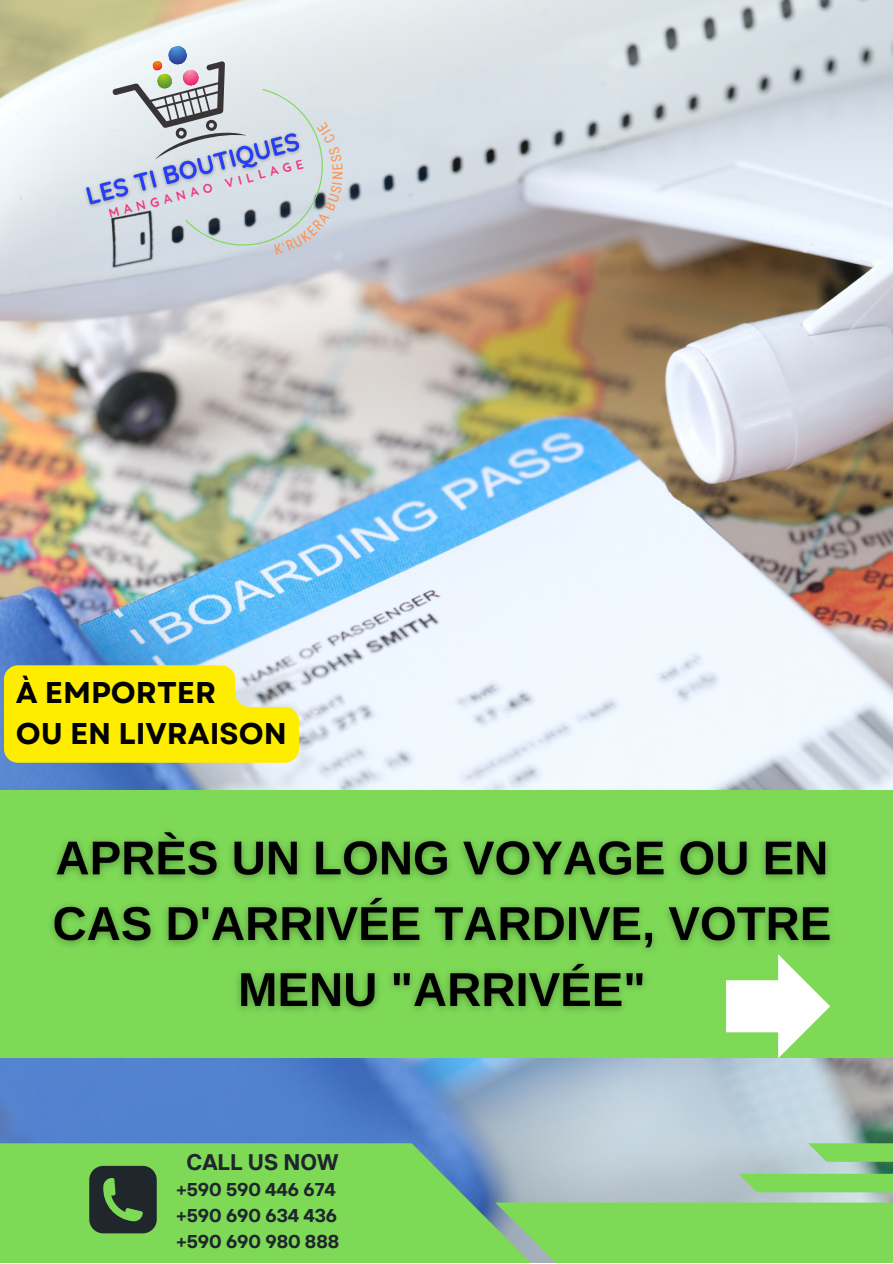
<style>
.page{position:relative;width:893px;height:1264px;background:#fff}
.page>*{position:absolute;margin:0;border:0;box-sizing:border-box;transform-origin:0 0}
.t1{font:700 30px "Garet";color:#000}
.t2{font:700 22.5px "TT Interphases";color:#1f262c}
.t3{font:700 18.45px "TT Interphases";color:#1f262c}
.t4{font:700 12.9px "Quicksand";color:#ef3c7b}
</style>
<div class="page">
<img style="left:0;top:0;width:892px;height:1202px">
<div style="left:0;top:790px;width:892px;height:268px;background:#7ed957"></div>
<svg style="left:0;top:1143px;width:545px;height:119px;fill:#7ed957"></svg>
<div style="left:495px;top:1202px;width:397px;height:60px;background:#7ed957"></div>
<svg style="left:738px;top:1173px;width:154px;height:19px"></svg>
<svg style="left:808px;top:1143px;width:84px;height:18px"></svg>
<svg style="left:89px;top:1165px;width:68px;height:68px"></svg>
<img style="left:74px;top:119px;width:37px;height:102px">
<svg style="left:726px;top:1030px;width:81px;height:28px"></svg>
<img style="left:51px;top:831px;width:781px;height:199px">
<svg style="left:4px;top:665px;width:295px;height:97px"></svg>
<svg style="left:111px;top:45px;width:241px;height:230px"></svg>
<p class="t4" style="left:107px;top:206px;width:202px;rotate:-15deg">MANGANAO VILLAGE</p>
<p class="t1" style="left:16px;top:670px;width:202px">À EMPORTER</p>
<p class="t1" style="left:16px;top:712px;width:272px">OU EN LIVRAISON</p>
<p class="t2" style="left:186px;top:1147px;width:153px">CALL US NOW</p>
<p class="t3" style="left:176px;top:1177px;width:161px">+590 590 446 674</p>
<p class="t3" style="left:176px;top:1203px;width:162px">+590 690 634 436</p>
<p class="t3" style="left:176px;top:1229px;width:164px">+590 690 980 888</p>
</div>
